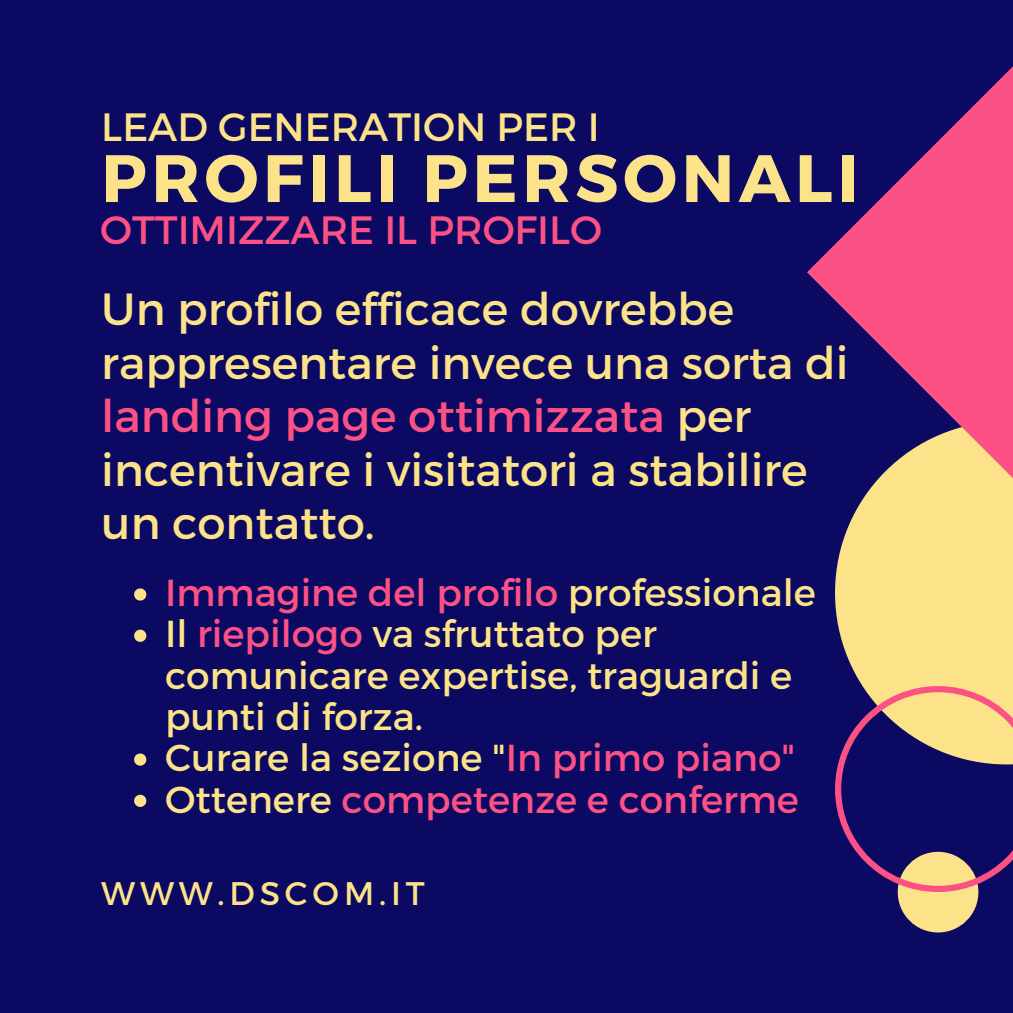
<style>
.page{position:relative;width:1013px;height:1013px;background:#fff}
.page>*{position:absolute;margin:0;border:0;box-sizing:border-box;transform-origin:0 0}
.t1{font:700 66.88px "Montserrat";letter-spacing:.07em;color:#fce38a}
.t2{font:45px/53.5px "Montserrat";color:#fce38a}
.t3{font:39.5px "Montserrat";color:#fc5185}
.t4{font:39.5px "Montserrat";color:#fce38a}
.t5{font:37.5px/41.2px "Montserrat";color:#fce38a}
.t6{font:37.5px "Montserrat";color:#fc5185}
.t7{font:32.62px "Montserrat";letter-spacing:.15em;color:#fce38a}
.s1{color:#fc5185}
.s2{color:#fce38a}
</style>
<div class="page">
<div style="left:0;top:0;width:1012px;height:1012px;background:#0b0962"></div>
<div style="left:839px;top:633px;width:173px;height:53px;background:#fce38a"></div>
<svg style="left:807px;top:67px;width:205px;height:566px"></svg>
<div style="left:897px;top:851px;width:81px;height:81px;background:#fce38a;border-radius:50%"></div>
<svg style="left:835px;top:686px;width:177px;height:206px"></svg>
<svg style="left:134px;top:588px;width:12px;height:12px"></svg>
<svg style="left:134px;top:629px;width:12px;height:13px"></svg>
<svg style="left:134px;top:753px;width:12px;height:12px"></svg>
<svg style="left:134px;top:794px;width:12px;height:13px"></svg>
<p class="t4" style="left:101px;top:101px;width:500px">LEAD GENERATION PER I</p>
<p class="t1" style="left:101px;top:135px;width:758px">PROFILI PERSONALI</p>
<p class="t3" style="left:100px;top:204px;width:503px">OTTIMIZZARE IL PROFILO</p>
<p class="t2" style="left:101px;top:280px;width:749px">Un profilo efficace dovrebbe rappresentare invece una sorta di <span class="s1">landing page ottimizzata</span> per incentivare i visitatori a stabilire un contatto.</p>
<p class="t6" style="left:165px;top:568px;width:652px">Immagine del profilo <span class="s2">professionale</span></p>
<p class="t5" style="left:165px;top:611px;width:628px">Il <span class="s1">riepilogo</span> va sfruttato per comunicare expertise, traguardi e punti di forza.</p>
<p class="t5" style="left:165px;top:735px;width:631px">Curare la sezione "<span class="s1">In primo piano"</span></p>
<p class="t6" style="left:165px;top:774px;width:635px"><span class="s2">Ottenere</span> competenze e conferme</p>
<p class="t7" style="left:101px;top:872px;width:325px">WWW.DSCOM.IT</p>
</div>
